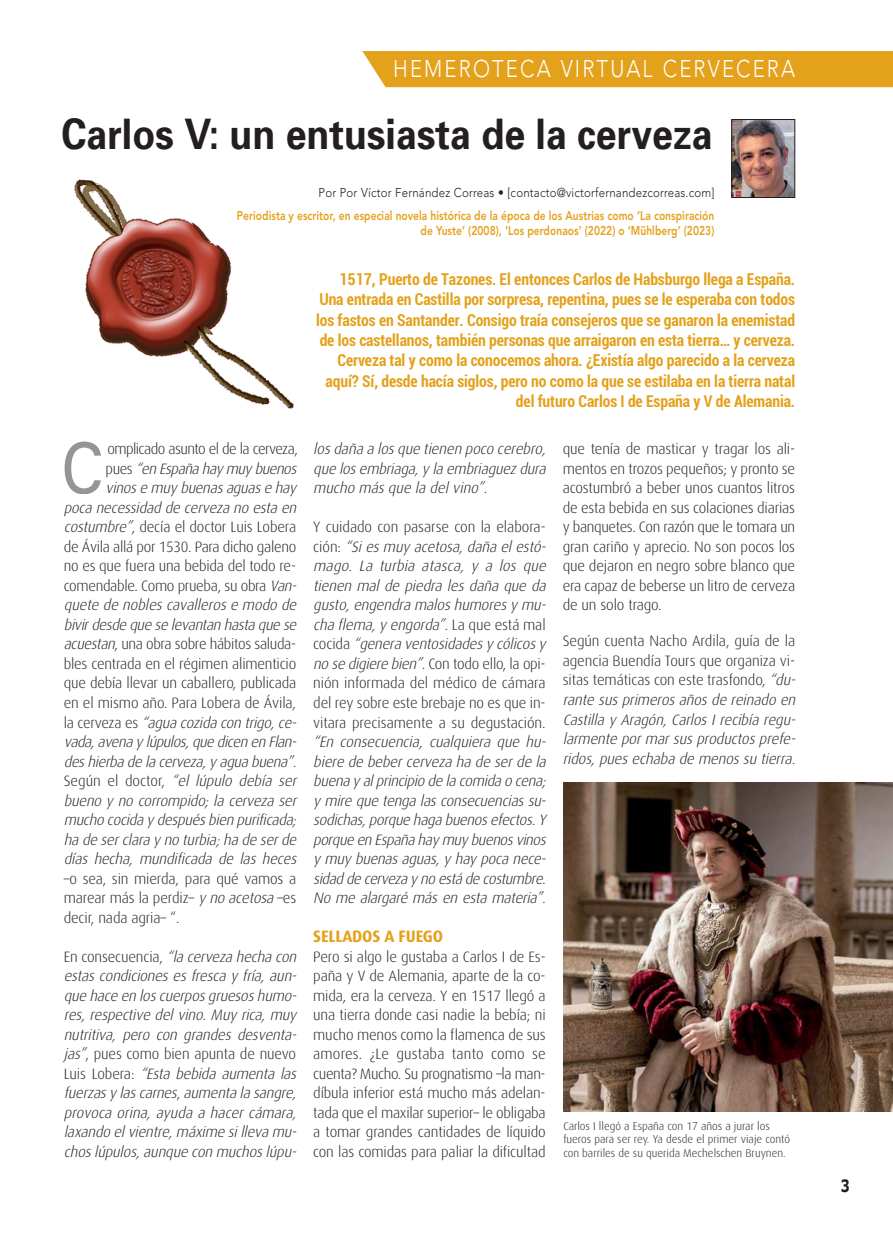
<style>
.page{position:relative;width:893px;height:1234px;background:#fff}
.page>*{position:absolute;margin:0;border:0;box-sizing:border-box;transform-origin:0 0}
.t1{font:700 42px "Univers";color:#231f20;scale:.89 1}
.t2{font:300 24px "Avenir LT Std";letter-spacing:.105em;color:#fff;scale:.85 1}
.t3{font:700 17.25px "Verdana";color:#231f20;scale:.74 1}
.t4{font:700 condensed 16.5px/20.4px "Roboto";letter-spacing:-.005em;color:#e4a11b;text-align:right;scale:.95 1}
.t5{font:700 16.5px "Dax";letter-spacing:-.01em;color:#e4a11b}
.t6{font:italic 300 15px/19.5px "Dax";color:#231f20}
.t7{font:300 15px/19.5px "Dax";letter-spacing:-.01em;color:#231f20;text-align:justify}
.t8{font:800 12.75px/15.3px "Avenir LT Std";letter-spacing:.005em;color:#e4a11b;text-align:right;scale:.8 1}
.t9{font:300 12.75px "Avenir LT Std";letter-spacing:.015em;color:#231f20;scale:.9 1}
.t10{font:300 11.25px/13.5px "Dax";color:#231f20}
.s1{font-style:normal}
.s2{font-style:italic}
</style>
<div class="page">
<img style="left:74px;top:179px;width:220px;height:229px">
<div style="left:362px;top:51px;width:531px;height:36px;background:#e4a11b"></div>
<img style="left:733px;top:121px;width:60px;height:75px">
<div style="left:731px;top:119px;width:64px;height:79px;border:1px solid #231f20"></div>
<svg style="left:65px;top:441px;width:36px;height:53px"></svg>
<img style="left:563px;top:782px;width:330px;height:328px">
<h2 class="t2" style="left:393px;top:55px;width:474px">HEMEROTECA VIRTUAL CERVECERA</h2>
<h1 class="t1" style="left:62px;top:119px;width:733px">Carlos V: un entusiasta de la cerveza</h1>
<p class="t9" style="left:319px;top:185px;width:441px">Por Por Víctor Fernández Correas • [contacto@victorfernandezcorreas.com]</p>
<p class="t8" style="left:237px;top:209px;width:598px">Periodista y escritor, en especial novela histórica de la época de los Austrias como ‘La conspiración de Yuste’ (2008), ‘Los perdonaos’ (2022) o ‘Mühlberg’ (2023)</p>
<p class="t4" style="left:316px;top:270px;width:506px">1517, Puerto de Tazones. El entonces Carlos de Habsburgo llega a España.<br>Una entrada en Castilla por sorpresa, repentina, pues se le esperaba con todos los fastos en Santander. Consigo traía consejeros que se ganaron la enemistad de los castellanos, también personas que arraigaron en esta tierra… y cerveza.<br>Cerveza tal y como la conocemos ahora. ¿Existía algo parecido a la cerveza aquí? Sí, desde hacía siglos, pero no como la que se estilaba en la tierra natal del futuro Carlos I de España y V de Alemania.</p>
<p class="t6" style="left:64px;top:440px;width:237px;text-align:right"><span class="s1">omplicado asunto el de la cerveza,<br>p u e s</span> “en Españahaymuybuenos vinose muy buenasaguase hay<br>poca necessidad de cerveza no esta en costumbre”<span class="s1">, decía el doctor Luis Lobera de Ávila allá por 1530. Para dicho galeno no es que fuera una bebida del todo re&shy;comendable. Como prueba, su obra</span> Van&shy;quete de nobles cavalleros e modo de bivirdesde que se levantan hasta que se acuestan<span class="s1">, una obra sobre hábitos saluda&shy;bles centrada en el régimen alimenticio que debía llevar un caballero, publicada en el mismo año. Para Lobera de Ávila, l a c e r v e z a e s</span> “agua cozida con trigo,ce&shy;vada,avenaylúpulos,que dicen en Flan&shy;deshierba de la cerveza,y agua buena”.<br><span class="s1">S e g ú n e l d o c t o r,</span> “el lúpulo debía ser bueno y no corrompido; la cerveza ser mucho cocida y despuésbien purificada; ha de serclara y no turbia;ha de serde días hecha, mundificada de las heces</p>
<p class="t7" style="left:64px;top:869px;width:234px">–o sea, sin mierda, para qué vamos a marear más la perdiz– <span class="s2">y no acetosa</span>–es decir, nada agria– “.</p>
<p class="t6" style="left:64px;top:947px;width:237px"><span class="s1">E n c o n s e c u e n c i a ,</span> “la cerveza hecha con estas condiciones es fresca y fría, aun&shy;que hace en loscuerposgruesoshumo&shy;res, respective del vino. Muy rica, muy nutritiva, pero con grandes desventa&shy;jas”<span class="s1">, pues como bien apunta de nuevo L u i s L o b e r a :</span> “Esta bebida aumenta las fuerzasy lascarnes<span class="s1">,</span> aumenta la sangre, provoca orina, ayuda a hacer cámara, laxando elvientre,máxime silleva mu&shy;choslúpulos,aunque con muchoslúpu-</p>
<p class="t6" style="left:313px;top:440px;width:237px;text-align:justify">losdaña a losque tienen poco cerebro, que losembriaga,y la embriaguezdura mucho más que la del vino”<span class="s1">.</span></p>
<p class="t6" style="left:313px;top:518px;width:237px"><span class="s1">Y cuidado con pasarse con la elabora&shy;c i ó n :</span> “Si es muy acetosa, daña el estó&shy;mago. La turbia atasca, y a los que tienen mal de piedra les daña que da gusto,engendra maloshumoresy mu&shy;cha flema,y engorda”<span class="s1">. L a q u e e s t á m a l c o c i d a</span> “genera ventosidadesy cólicosy no se digiere bien”.<span class="s1">Con todo ello, la opi&shy;nión informada del médico de cámara del rey sobre este brebaje no es que in&shy;vitara precisamente a su degustación.</span></p>
<p class="t6" style="left:313px;top:733px;width:237px;text-align:justify">“En consecuencia, cualquiera que hu&shy;biere de beber cerveza ha de ser de la buena y alprincipio de la comida o cena; y mire que tenga las consecuencias su&shy;sodichas,porque haga buenosefectos.Y porque en España hay muy buenosvinos y muy buenas aguas, y hay poca nece&shy;sidad de cerveza yno está de costumbre.<br>No me alargaré más en esta materia”.</p>
<p class="t5" style="left:313px;top:929px;width:131px">SELLADOS A FUEGO</p>
<p class="t7" style="left:313px;top:947px;width:234px">Pero si algo le gustaba a Carlos I de Es&shy;paña y V de Alemania, aparte de la co&shy;mida, era la cerveza. Y en 1517 llegó a una tierra donde casi nadie la bebía; ni mucho menos como la flamenca de sus amores. ¿Le gustaba tanto como se cuenta? Mucho. Su prognatismo –la man&shy;díbula inferior está mucho más adelan&shy;tada que el maxilar superior– le obligaba a tomar grandes cantidades de líquido con las comidas para paliar la dificultad</p>
<p class="t7" style="left:563px;top:440px;width:234px">que tenía de masticar y tragar los ali&shy;mentos en trozos pequeños; y pronto se acostumbró a beber unos cuantos litros de esta bebida en sus colaciones diarias y banquetes. Con razón que le tomara un gran cariño y aprecio. No son pocos los que dejaron en negro sobre blanco que era capaz de beberse un litro de cerveza de un solo trago.</p>
<p class="t6" style="left:563px;top:632px;width:237px"><span class="s1">Según cuenta Nacho Ardila, guía de la agencia Buendía Tours que organiza vi&shy;sitas temáticas con este trasfondo,</span> “du&shy;rante sus primeros años de reinado en Castilla y Aragón, Carlos I recibía regu&shy;larmente por mar sus productos prefe&shy;ridos, pues echaba de menos su tierra.</p>
<p class="t10" style="left:563px;top:1119px;width:228px">Carlos I llegó a España con 17 años a jurar los fueros para ser rey. Ya desde el primer viaje contó con barriles de su querida Mechelschen Bruynen.</p>
<p class="t3" style="left:841px;top:1175px;width:14px">3</p>
</div>
